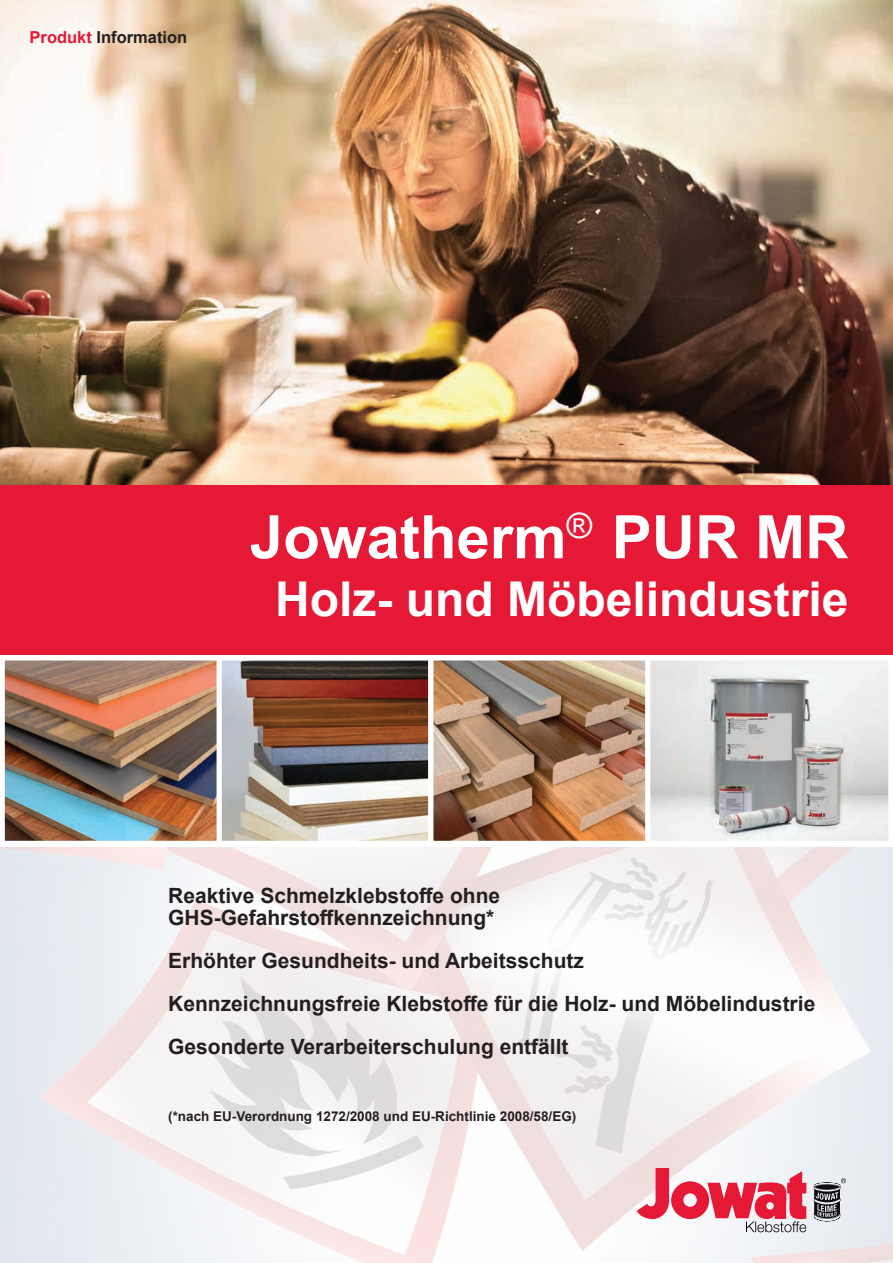
<style>
.page{position:relative;width:893px;height:1263px;background:#fff}
.page>*{position:absolute;margin:0;border:0;box-sizing:border-box;transform-origin:0 0}
.t1{font:700 60px "Arial";color:#fff}
.t2{font:700 48px "Arial";color:#fff}
.t3{font:700 21px/43px "Arial";color:#231f20}
.t4{font:700 16.5px "Arial";color:#231f20}
.t5{font:700 13.5px "Arial";color:#231f20}
.s1{color:#e51836}
</style>
<div class="page">
<img style="left:0;top:0;width:893px;height:485px">
<div style="left:0;top:485px;width:893px;height:188px;background:#e51836"></div>
<svg style="left:0;top:847px;width:893px;height:416px"></svg>
<img style="left:6px;top:662px;width:638px;height:177px">
<div style="left:217px;top:656px;width:216px;height:189px;border:5px solid #fff"></div>
<div style="left:0;top:656px;width:221px;height:189px;border:5px solid #fff"></div>
<div style="left:429px;top:656px;width:221px;height:189px;border:5px solid #fff"></div>
<svg style="left:652px;top:662px;width:235px;height:177px;background:#cacac9"></svg>
<div style="left:646px;top:656px;width:247px;height:189px;border:5px solid #fff"></div>
<svg style="left:637px;top:1168px;width:169px;height:64px"></svg>
<svg style="left:814px;top:1178px;width:32px;height:43px"></svg>
<p class="t4" style="left:30px;top:26px;width:159px"><span class="s1">Produkt</span> Information</p>
<h1 class="t1" style="left:250px;top:495px;width:600px">Jowatherm<sup>®</sup> PUR MR</h1>
<h2 class="t2" style="left:275px;top:565px;width:575px">Holz- und Möbelindustrie</h2>
<p class="t3" style="left:168px;top:885px;width:334px;line-height:21.8px">Reaktive Schmelzklebstoffe ohne<br>GHS-Gefahrstoffkennzeichnung*</p>
<p class="t3" style="left:168px;top:939px;width:649px">Erhöhter Gesundheits- und Arbeitsschutz<br>Kennzeichnungsfreie Klebstoffe für die Holz- und Möbelindustrie<br>Gesonderte Verarbeiterschulung entfällt</p>
<p class="t5" style="left:168px;top:1107px;width:410px">(*nach EU-Verordnung 1272/2008 und EU-Richtlinie 2008/58/EG)</p>
</div>
